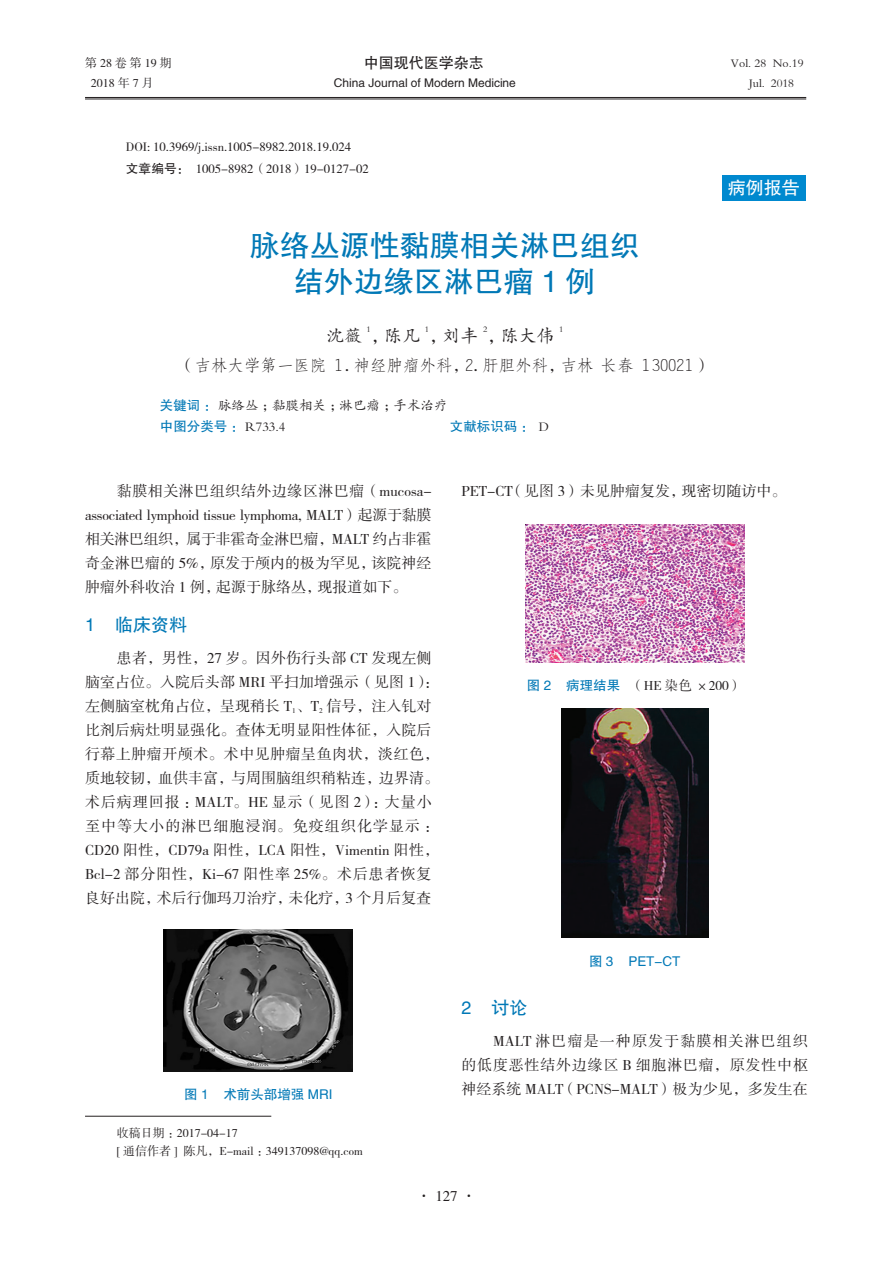
<style>
.page{position:relative;width:893px;height:1263px;background:#fff}
.page>*{position:absolute;margin:0;border:0;box-sizing:border-box;transform-origin:0 0}
.中文1{font:30px/36px "FZHTK GBK1 0";color:#0078b6;text-align:center}
.中文2{font:18px "FZKTK GBK1 0";color:#231f20}
._1标题{font:18px "FZHTK GBK1 0";color:#0078b6}
.t1{font:18px "FZHTK GBK1 0";color:#fff}
.中文3{font:16.5px "FZFSK GBK1 0";color:#231f20}
.全文段路样式{font:15px/24px "FZSSK GBK1 0";color:#231f20;text-align:justify}
.t2{font:15px "FZHTK GBK1 0";color:#231f20}
.中文4{font:13.5px "FZKTK GBK1 0";color:#231f20}
.中文4-2{font:13.5px "FZHTK GBK1 0";color:#0078b6}
._4中文标题_1{font:13.5px "FZHTK GBK1 0";color:#0078b6}
._4中文标题_1-2{font:13.5px "FZSSK GBK1 0";color:#231f20}
.t3{font:12.75px "FZSSK GBK1 0";color:#231f20}
.收稿日期{font:12px "FZSSK GBK1 0";color:#231f20}
.t4{font:12px "FZHTK GBK1 0";color:#231f20}
.t5{font:12px "FZKTK GBK1 0";color:#231f20}
.收稿日期-2{font:12px "FZSSK GBK1 0";letter-spacing:.25em;color:#231f20}
.中文2-2{font:8.7px "FZKTK GBK1 0";color:#231f20}
.s1{font-family:"FZHTK GBK1 0"}
.s2{font-family:"FZHTK GBK1 0";color:#0078b6}
.s3{font-family:"FZKTK GBK1 0";color:#231f20}
</style>
<div class="page">
<hr style="left:85px;top:97px;width:721px;height:1px;background:#231f20">
<hr style="left:85px;top:99px;width:721px;height:1px;background:#231f20">
<hr style="left:85px;top:1116px;width:186px;height:1px;background:#231f20">
<img style="left:164px;top:929px;width:189px;height:143px">
<img style="left:525px;top:524px;width:219px;height:138px">
<img style="left:561px;top:708px;width:147px;height:230px">
<div style="left:722px;top:175px;width:84px;height:25px;background:#0089cf"></div>
<p class="收稿日期-2" style="left:85px;top:57px;width:88px">第28卷第19期</p>
<p class="t2" style="left:364px;top:55px;width:121px">中国现代医学杂志</p>
<p class="t5" style="left:731px;top:57px;width:74px">Vol. 28 No.19</p>
<p class="收稿日期" style="left:91px;top:76px;width:64px">2018 年 7 月</p>
<p class="t4" style="left:334px;top:76px;width:184px">China Journal of Modern Medicine</p>
<p class="t5" style="left:749px;top:76px;width:46px">Jul. 2018</p>
<p class="t3" style="left:126px;top:140px;width:227px">DOI: 10.3969/j.issn.1005-8982.2018.19.024</p>
<p class="t3" style="left:126px;top:162px;width:244px"><span class="s1">文章编号：</span> 1005-8982（2018）19-0127-02</p>
<p class="中文1" style="left:250px;top:228px;width:391px">脉络丛源性黏膜相关淋巴组织结外边缘区淋巴瘤 1 例</p>
<p class="中文2" style="left:326px;top:326px;width:37px">沈薇</p>
<p class="中文2-2" style="left:367px;top:325px;width:6px">1</p>
<p class="中文2" style="left:371px;top:326px;width:51px">，陈凡</p>
<p class="中文2-2" style="left:425px;top:325px;width:6px">1</p>
<p class="中文2" style="left:429px;top:326px;width:51px">，刘丰</p>
<p class="中文2-2" style="left:483px;top:325px;width:6px">2</p>
<p class="中文2" style="left:487px;top:326px;width:69px">，陈大伟</p>
<p class="中文2-2" style="left:559px;top:325px;width:6px">1</p>
<p class="中文3" style="left:178px;top:356px;width:535px">（吉林大学第一医院 1. 神经肿瘤外科，2. 肝胆外科，吉林 长春 130021）</p>
<p class="中文4" style="left:160px;top:398px;width:289px"><span class="s2">关键词：</span>脉络丛；黏膜相关；淋巴瘤；手术治疗</p>
<p class="中文4-2" style="left:160px;top:419px;width:127px">中图分类号：<span class="s3">R733.4</span></p>
<p class="中文4-2" style="left:450px;top:419px;width:101px">文献标识码： <span class="s3">D</span></p>
<p class="t1" style="left:728px;top:178px;width:74px">病例报告</p>
<p class="全文段路样式" style="left:85px;top:480px;width:348px;text-indent:32px">黏膜相关淋巴组织结外边缘区淋巴瘤（mucosa&shy;associated lymphoid tissue lymphoma, MALT）起源于黏膜相关淋巴组织，属于非霍奇金淋巴瘤，MALT 约占非霍奇金淋巴瘤的 5%，原发于颅内的极为罕见，该院神经肿瘤外科收治 1 例，起源于脉络丛，现报道如下。</p>
<p class="_1标题" style="left:85px;top:615px;width:103px">1 临床资料</p>
<p class="全文段路样式" style="left:85px;top:646px;width:356px;text-align:left;text-indent:32px">患者，男性，27 岁。因外伤行头部 CT 发现左侧脑室占位。入院后头部 MRI 平扫加增强示（见图 1）：左侧脑室枕角占位，呈现稍长 T<sub>1</sub>、T<sub>2</sub> 信号，注入钆对比剂后病灶明显强化。查体无明显阳性体征，入院后行幕上肿瘤开颅术。术中见肿瘤呈鱼肉状，淡红色，质地较韧，血供丰富，与周围脑组织稍粘连，边界清。术后病理回报：MALT。HE 显示（见图 2）：大量小至中等大小的淋巴细胞浸润。免疫组织化学显示：<br>CD20 阳性，CD79a 阳性，LCA 阳性，Vimentin 阳性，<br>Bcl-2 部分阳性，Ki-67 阳性率 25%。术后患者恢复良好出院，术后行伽玛刀治疗，未化疗，3 个月后复查</p>
<p class="_4中文标题_1" style="left:184px;top:1087px;width:150px">图 1 术前头部增强 MRI</p>
<p class="收稿日期" style="left:117px;top:1126px;width:122px">收稿日期：2017-04-17</p>
<p class="收稿日期" style="left:117px;top:1144px;width:247px">[ 通信作者 ] 陈凡，E-mail ：349137098@qq.com</p>
<p class="全文段路样式" style="left:461px;top:480px;width:327px">PET-CT（见图 3）未见肿瘤复发，现密切随访中。</p>
<p class="_4中文标题_1-2" style="left:527px;top:678px;width:217px"><span class="s2">图 2 病理结果</span> （HE 染色 ×200）</p>
<p class="_4中文标题_1" style="left:589px;top:953px;width:93px">图 3 PET-CT</p>
<p class="_1标题" style="left:461px;top:998px;width:67px">2 讨论</p>
<p class="全文段路样式" style="left:461px;top:1029px;width:348px;text-indent:32px">MALT 淋巴瘤是一种原发于黏膜相关淋巴组织的低度恶性结外边缘区 B 细胞淋巴瘤，原发性中枢神经系统 MALT（PCNS-MALT）极为少见，多发生在</p>
<p class="全文段路样式" style="left:417px;top:1184px;width:61px">· 127 ·</p>
</div>
